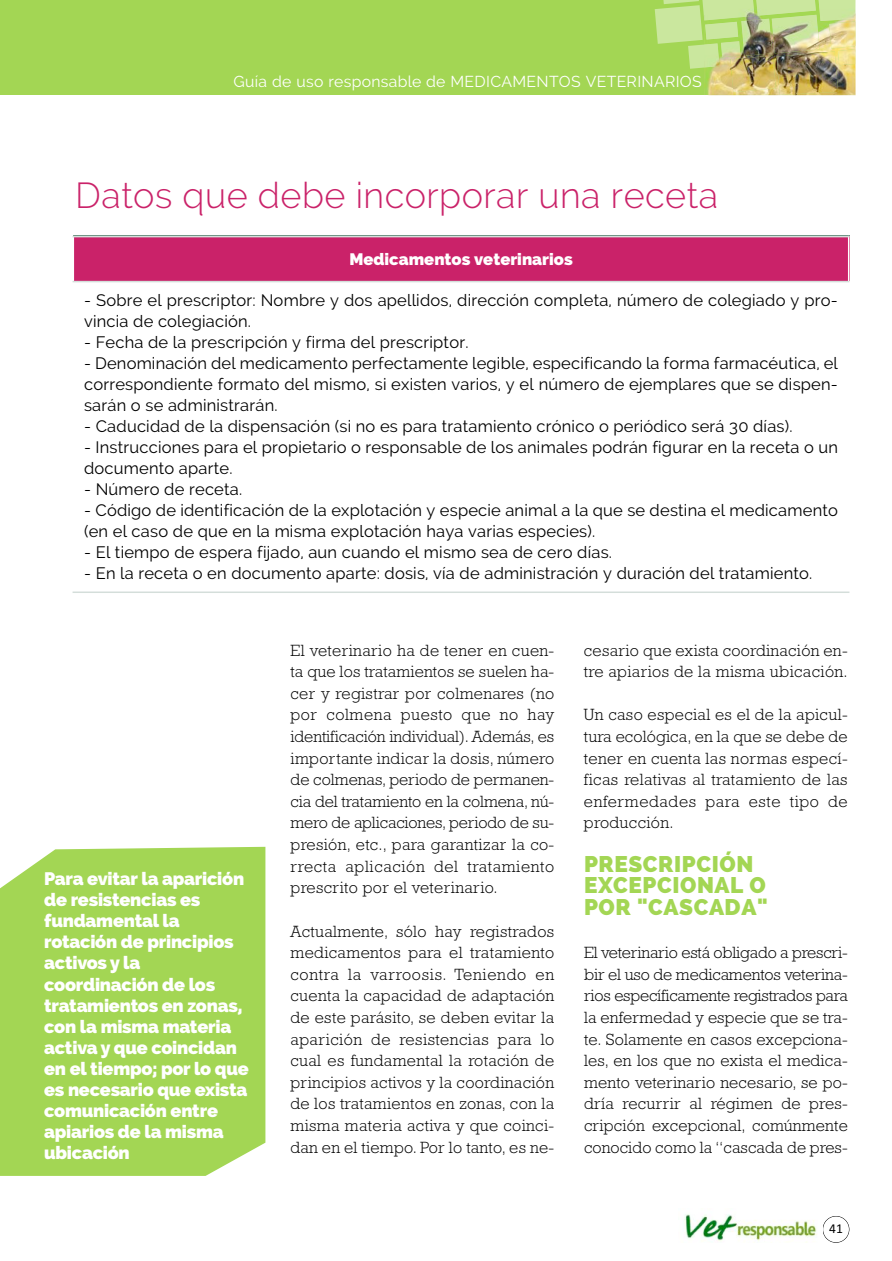
<style>
.page{position:relative;width:892px;height:1261px;background:#fff}
.page>*{position:absolute;margin:0;border:0;box-sizing:border-box;transform-origin:0 0}
.t1{font:300 36px "Raleway";color:#ca2269}
.t2{font:800 22.5px/21.6px "Raleway";letter-spacing:.025em;color:#a3d654}
.t3{font:800 18px/21px "Raleway";letter-spacing:-.01em;color:#fff}
.t4{font:300 16.5px/21.6px "Rockwell Std";letter-spacing:.02em;color:#000;text-align:justify}
.t5{font:16.5px/21px "Raleway";letter-spacing:.01em;color:#000}
.t6{font:800 16.5px "Raleway";color:#fff}
.t7{font:15.75px "Raleway";letter-spacing:.02em;color:#fff}
.t8{font:13.5px "Calibri";color:#000}
</style>
<div class="page">
<div style="left:0;top:0;width:855px;height:95px;background:#a3d654"></div>
<svg style="left:654px;top:0;width:50px;height:69px"></svg>
<div style="left:822px;top:1215px;width:27px;height:27px;border:1px solid #000;border-radius:50%"></div>
<img style="left:685px;top:1214px;width:132px;height:27px">
<img style="left:704px;top:11px;width:151px;height:84px">
<img style="left:741px;top:19px;width:31px;height:37px">
<img style="left:704px;top:0;width:50px;height:20px">
<img style="left:705px;top:22px;width:33px;height:18px">
<img style="left:756px;top:0;width:60px;height:16px">
<img style="left:818px;top:0;width:37px;height:21px">
<img style="left:771px;top:15px;width:48px;height:38px">
<img style="left:829px;top:21px;width:26px;height:27px">
<img style="left:704px;top:43px;width:15px;height:24px">
<img style="left:730px;top:56px;width:45px;height:36px">
<img style="left:721px;top:41px;width:19px;height:16px">
<img style="left:776px;top:52px;width:62px;height:43px">
<img style="left:838px;top:49px;width:17px;height:16px">
<div style="left:0;top:846px;width:265px;height:329px;background:#a3d654"></div>
<div style="left:73px;top:236px;width:776px;height:45px;background:#ca2269"></div>
<hr style="left:73px;top:236px;width:1px;height:357px;background:#fff">
<hr style="left:848px;top:236px;width:1px;height:357px;background:#fff">
<hr style="left:73px;top:236px;width:776px;height:1px;background:#d4deda">
<hr style="left:73px;top:281px;width:776px;height:1px;background:#d4deda">
<hr style="left:73px;top:591px;width:776px;height:2px;background:#d4deda">
<p class="t7" style="left:233px;top:72px;width:470px">Guía de uso responsable de MEDICAMENTOS VETERINARIOS</p>
<h1 class="t1" style="left:75px;top:174px;width:644px">Datos que debe incorporar una receta</h1>
<p class="t6" style="left:349px;top:249px;width:225px">Medicamentos veterinarios</p>
<p class="t5" style="left:84px;top:290px;width:755px">- Sobre el prescriptor: Nombre y dos apellidos, dirección completa, número de colegiado y pro&shy;vincia de colegiación.</p>
<p class="t5" style="left:84px;top:332px;width:386px">- Fecha de la prescripción y firma del prescriptor.</p>
<p class="t5" style="left:84px;top:353px;width:755px;text-align:justify">- Denominación del medicamento perfectamente legible, especificando la forma farmacéutica, el correspondiente formato del mismo, si existen varios, y el número de ejemplares que se dispen&shy;sarán o se administrarán.</p>
<p class="t5" style="left:84px;top:416px;width:710px">- Caducidad de la dispensación (si no es para tratamiento crónico o periódico será 30 días).</p>
<p class="t5" style="left:84px;top:437px;width:755px">- Instrucciones para el propietario o responsable de los animales podrán figurar en la receta o un documento aparte.</p>
<p class="t5" style="left:84px;top:479px;width:160px">- Número de receta.</p>
<p class="t5" style="left:84px;top:500px;width:755px">- Código de identificación de la explotación y especie animal a la que se destina el medicamento (en el caso de que en la misma explotación haya varias especies).</p>
<p class="t5" style="left:84px;top:542px;width:529px">- El tiempo de espera fijado, aun cuando el mismo sea de cero días.</p>
<p class="t5" style="left:84px;top:563px;width:729px">- En la receta o en documento aparte: dosis, vía de administración y duración del tratamiento.</p>
<p class="t3" style="left:44px;top:868px;width:206px">Para evitar la aparición de resistencias es fundamental la rotación de principios activos y la coordinación de los tratamientos en zonas, con la misma materia activa y que coincidan en el tiempo; por lo que es necesario que exista comunicación entre apiarios de la misma ubicación</p>
<p class="t4" style="left:290px;top:639px;width:265px">El veterinario ha de tener en cuen&shy;ta que los tratamientos se suelen ha&shy;cer y registrar por colmenares (no por colmena puesto que no hay identificación individual). Además, es importante indicar la dosis, número de colmenas, periodo de permanen&shy;cia del tratamiento en la colmena, nú&shy;mero de aplicaciones, periodo de su&shy;presión, etc., para garantizar la co&shy;rrecta aplicación del tratamiento prescrito por el veterinario.</p>
<p class="t4" style="left:290px;top:919px;width:265px">Actualmente, sólo hay registrados medicamentos para el tratamiento contra la varroosis. Teniendo en cuenta la capacidad de adaptación de este parásito, se deben evitar la aparición de resistencias para lo cual es fundamental la rotación de principios activos y la coordinación de los tratamientos en zonas, con la misma materia activa y que coinci&shy;dan en el tiempo. Por lo tanto, es ne-</p>
<p class="t4" style="left:584px;top:639px;width:265px">cesario que exista coordinación en&shy;tre apiarios de la misma ubicación.</p>
<p class="t4" style="left:584px;top:703px;width:265px">Un caso especial es el de la apicul&shy;tura ecológica, en la que se debe de tener en cuenta las normas especí&shy;ficas relativas al tratamiento de las enfermedades para este tipo de producción.</p>
<h2 class="t2" style="left:584px;top:852px;width:185px">PRESCRIPCIÓN<br>EXCEPCIONAL O<br>POR "CASCADA"</h2>
<p class="t4" style="left:584px;top:941px;width:265px">El veterinario está obligado a prescri&shy;bir el uso de medicamentos veterina&shy;rios específicamente registrados para la enfermedad y especie que se tra&shy;te. Solamente en casos excepciona&shy;les, en los que no exista el medica&shy;mento veterinario necesario, se po&shy;dría recurrir al régimen de pres&shy;cripción excepcional, comúnmente conocido como la “cascada de pres-</p>
<p class="t8" style="left:829px;top:1219px;width:15px">41</p>
</div>
